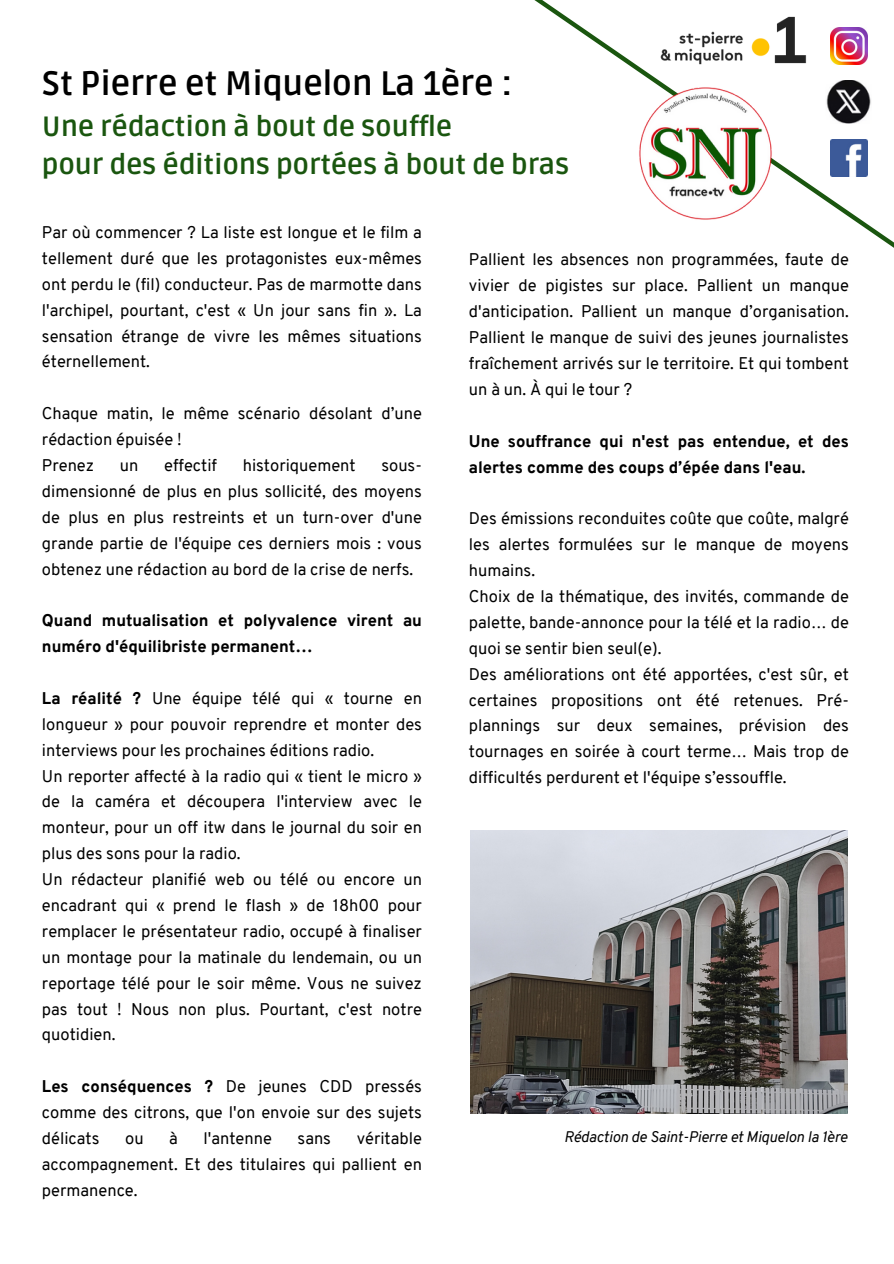
<style>
.page{position:relative;width:894px;height:1264px;background:#fff}
.page>*{position:absolute;margin:0;border:0;box-sizing:border-box;transform-origin:0 0}
.t1{font:700 33.9px "Ruda";letter-spacing:-.01em;color:#000}
.t2{font:700 27.9px/38.2px "Ruda";letter-spacing:-.01em;color:#1a560f}
.t3{font:16.5px/25.8px "Overpass";color:#000;text-align:justify}
.t4{font:800 16.5px/25.8px "Overpass";color:#000}
.t5{font:italic 15px "Overpass";letter-spacing:-.01em;color:#000}
.s1{font-weight:800}
</style>
<div class="page">
<svg style="left:534px;top:0;width:359px;height:247px"></svg>
<img style="left:636px;top:98px;width:138px;height:126px">
<img style="left:839px;top:27px;width:28px;height:37px">
<img style="left:830px;top:139px;width:37px;height:37px">
<img style="left:825px;top:80px;width:46px;height:43px">
<img style="left:470px;top:830px;width:377px;height:283px">
<img style="left:622px;top:0;width:217px;height:98px">
<h1 class="t1" style="left:42px;top:64px;width:472px">St Pierre et Miquelon La 1ère :</h1>
<h1 class="t2" style="left:42px;top:108px;width:528px">Une rédaction à bout de souffle<br>pour des éditions portées à bout de bras</h1>
<p class="t3" style="left:42px;top:221px;width:381px">Par où commencer ? La liste est longue et le film a tellement duré que les protagonistes eux-mêmes ont perdu le (fil) conducteur. Pas de marmotte dans l'archipel, pourtant, c'est « Un jour sans fin ». La sensation étrange de vivre les mêmes situations éternellement.</p>
<p class="t3" style="left:42px;top:402px;width:381px">Chaque matin, le même scénario désolant d’une rédaction épuisée !</p>
<p class="t3" style="left:42px;top:454px;width:54px">Prenez</p>
<p class="t3" style="left:120px;top:454px;width:20px">un</p>
<p class="t3" style="left:164px;top:454px;width:54px">effectif</p>
<p class="t3" style="left:243px;top:454px;width:114px">historiquement</p>
<p class="t3" style="left:42px;top:454px;width:381px;text-indent:339px">sous&shy;dimensionné de plus en plus sollicité, des moyens de plus en plus restreints et un turn-over d'une grande partie de l'équipe ces derniers mois : vous obtenez une rédaction au bord de la crise de nerfs.</p>
<h2 class="t4" style="left:42px;top:609px;width:381px">Quand mutualisation et polyvalence virent au numéro d'équilibriste permanent…</h2>
<p class="t3" style="left:42px;top:687px;width:381px"><span class="s1">La réalité ?</span> Une équipe télé qui « tourne en longueur » pour pouvoir reprendre et monter des interviews pour les prochaines éditions radio.</p>
<p class="t3" style="left:42px;top:764px;width:381px">Un reporter affecté à la radio qui « tient le micro » de la caméra et découpera l'interview avec le monteur, pour un off itw dans le journal du soir en plus des sons pour la radio.</p>
<p class="t3" style="left:42px;top:868px;width:381px">Un rédacteur planifié web ou télé ou encore un encadrant qui « prend le flash » de 18h00 pour remplacer le présentateur radio, occupé à finaliser un montage pour la matinale du lendemain, ou un reportage télé pour le soir même. Vous ne suivez pas tout ! Nous non plus. Pourtant, c'est notre quotidien.</p>
<p class="t3" style="left:42px;top:1075px;width:381px"><span class="s1">Les conséquences ?</span> De jeunes CDD pressés comme des citrons, que l'on envoie sur des sujets délicats</p>
<p class="t3" style="left:42px;top:1126px;width:381px;text-indent:314px">véritable accompagnement. Et des titulaires qui pallient en permanence.</p>
<p class="t3" style="left:125px;top:1126px;width:20px">ou</p>
<p class="t3" style="left:169px;top:1126px;width:10px">à</p>
<p class="t3" style="left:203px;top:1126px;width:70px">l'antenne</p>
<p class="t3" style="left:297px;top:1126px;width:35px">sans</p>
<p class="t3" style="left:469px;top:248px;width:381px">Pallient les absences non programmées, faute de vivier de pigistes sur place. Pallient un manque d'anticipation. Pallient un manque d’organisation.<br>Pallient le manque de suivi des jeunes journalistes fraîchement arrivés sur le territoire. Et qui tombent un à un. À qui le tour ?</p>
<h2 class="t4" style="left:469px;top:429px;width:381px">Une souffrance qui n'est pas entendue, et des alertes comme des coups d’épée dans l'eau.</h2>
<p class="t3" style="left:469px;top:507px;width:381px">Des émissions reconduites coûte que coûte, malgré les alertes formulées sur le manque de moyens humains.</p>
<p class="t3" style="left:469px;top:585px;width:381px">Choix de la thématique, des invités, commande de palette, bande-annonce pour la télé et la radio… de quoi se sentir bien seul(e).</p>
<p class="t3" style="left:469px;top:662px;width:381px">Des améliorations ont été apportées, c'est sûr, et certaines propositions ont été retenues. Pré&shy;plannings sur deux semaines, prévision des tournages en soirée à court terme… Mais trop de difficultés perdurent et l'équipe s’essouffle.</p>
<p class="t5" style="left:564px;top:1131px;width:285px">Rédaction de Saint-Pierre et Miquelon la 1ère</p>
</div>
